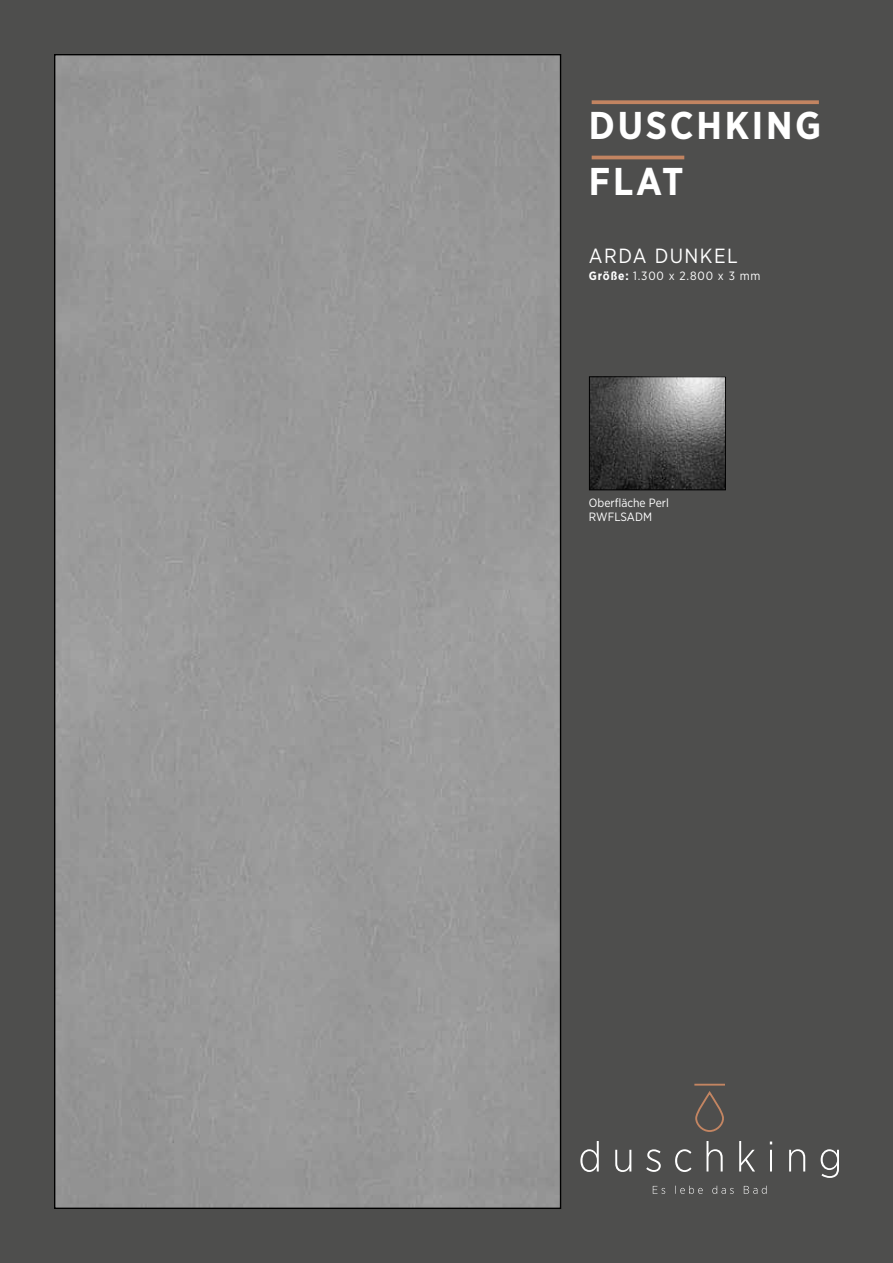
<style>
.page{position:relative;width:893px;height:1263px;background:#4e4e4d}
.page>*{position:absolute;margin:0;border:0;box-sizing:border-box;transform-origin:0 0}
.t1{font:700 38.7px/55.7px "Gotham Narrow";letter-spacing:.07em;color:#fff}
.t2{font:20.55px "Gotham Narrow";letter-spacing:.07em;color:#fff}
.t3{font:12px/14.4px "Gotham Narrow";color:#fff}
.s1{font-weight:700}
</style>
<div class="page">
<hr style="left:592px;top:156px;width:92px;height:3px;background:#c28461">
<svg style="left:592px;top:100px;width:227px;height:4px"></svg>
<svg style="left:580px;top:1141px;width:259px;height:37px"></svg>
<svg style="left:653px;top:1186px;width:114px;height:8px"></svg>
<div style="left:695px;top:1092px;width:29px;height:40px;border:2px solid #c38562;border-radius:13px"></div>
<hr style="left:694px;top:1084px;width:31px;height:1px;background:#c38562">
<img style="left:591px;top:378px;width:133px;height:110px">
<div style="left:589px;top:376px;width:137px;height:114px;border:1px solid #000"></div>
<div style="left:56px;top:56px;width:503px;height:1151px;background:#999"></div>
<h1 class="t1" style="left:589px;top:97px;width:234px">DUSCHKING<br>FLAT</h1>
<h2 class="t2" style="left:589px;top:243px;width:150px">ARDA DUNKEL</h2>
<p class="t3" style="left:589px;top:268px;width:173px"><span class="s1">Größe:</span> 1.300 x 2.800 x 3 mm</p>
<p class="t3" style="left:589px;top:495px;width:81px">Oberfläche Perl<br>RWFLSADM</p>
</div>
